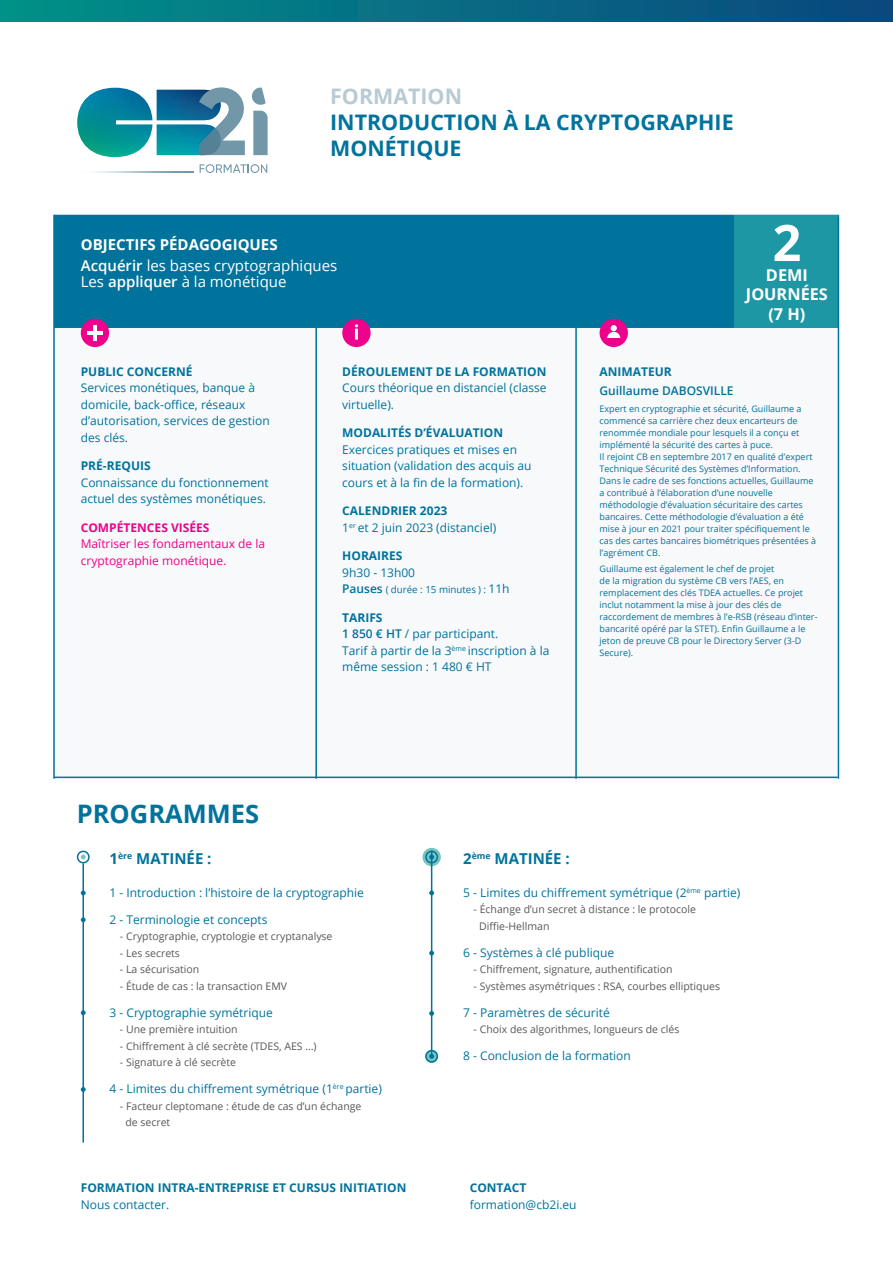
<style>
.page{position:relative;width:893px;height:1263px;background:#fff}
.page>*{position:absolute;margin:0;border:0;box-sizing:border-box;transform-origin:0 0}
.t1{font:700 50.25px "Open Sans";color:#fff}
.t2{font:700 25.5px "Open Sans";color:#00739d}
.t3{font:700 21.45px/25.7px "Open Sans";color:#00739d}
.t4{font:700 21.45px "Open Sans";color:#b8cad4}
.t5{font:700 16.35px/19.5px "Open Sans";color:#fff;text-align:center}
.t6{font:15px "Open Sans";color:#fff}
.t7{font:700 15px "Open Sans";color:#00739d}
.t8{font:700 15px "Open Sans";color:#fff}
.t9{font:12px/16.5px "Open Sans";color:#00739d}
.t10{font:700 12px "Open Sans";color:#00739d}
.t11{font:12px/16.5px "Open Sans";color:#ed028c}
.t12{font:600 12px "Open Sans";color:#00739d}
.t13{font:700 12px "Open Sans";color:#ed028c}
.t14{font:10.5px/16.5px "Open Sans";color:#57585a}
.t15{font:9.75px "Open Sans";color:#00739d}
.t16{font:9px/12px "Open Sans";color:#00739d}
.s1{font-weight:600}
.s2{font-weight:600;font-size:12px}
.s3{font-size:12px}
</style>
<div class="page">
<div style="left:54px;top:215px;width:681px;height:113px;background:#00739d"></div>
<div style="left:54px;top:328px;width:784px;height:451px;background:#f8f9fa"></div>
<hr style="left:54px;top:776px;width:784px;height:2px;background:#00739d">
<div style="left:735px;top:215px;width:104px;height:113px;background:#1d97a4"></div>
<hr style="left:315px;top:319px;width:2px;height:460px;background:#00739d">
<hr style="left:838px;top:216px;width:1px;height:563px;background:#00739d">
<hr style="left:53px;top:215px;width:2px;height:564px;background:#00739d">
<hr style="left:575px;top:319px;width:2px;height:460px;background:#00739d">
<div style="left:81px;top:319px;width:28px;height:28px;background:#ed028c;border-radius:50%"></div>
<div style="left:342px;top:319px;width:29px;height:28px;background:#ed028c;border-radius:50%"></div>
<div style="left:600px;top:319px;width:28px;height:28px;background:#ed028c;border-radius:50%"></div>
<svg style="left:355px;top:324px;width:3px;height:16px"></svg>
<hr style="left:87px;top:331px;width:16px;height:3px;background:#fff">
<hr style="left:93px;top:325px;width:4px;height:16px;background:#fff">
<svg style="left:607px;top:325px;width:13px;height:13px"></svg>
<div style="left:0;top:0;width:893px;height:21px;background:linear-gradient(to right,#019188,#0c477e)"></div>
<svg style="left:251px;top:88px;width:17px;height:67px"></svg>
<svg style="left:77px;top:87px;width:168px;height:70px"></svg>
<svg style="left:200px;top:164px;width:67px;height:9px"></svg>
<svg style="left:96px;top:172px;width:97px;height:1px"></svg>
<svg style="left:422px;top:848px;width:19px;height:18px"></svg>
<hr style="left:431px;top:851px;width:1px;height:205px;background:#00739d">
<hr style="left:82px;top:863px;width:2px;height:280px;background:#00739d">
<div style="left:77px;top:851px;width:13px;height:12px;border:2px solid #00739d;border-radius:50%"></div>
<svg style="left:81px;top:890px;width:5px;height:5px"></svg>
<svg style="left:81px;top:855px;width:5px;height:4px"></svg>
<svg style="left:429px;top:890px;width:5px;height:5px"></svg>
<svg style="left:429px;top:951px;width:5px;height:4px"></svg>
<svg style="left:429px;top:1011px;width:5px;height:5px"></svg>
<svg style="left:429px;top:855px;width:5px;height:4px"></svg>
<svg style="left:81px;top:917px;width:5px;height:5px"></svg>
<svg style="left:81px;top:1010px;width:5px;height:5px"></svg>
<svg style="left:81px;top:1087px;width:5px;height:5px"></svg>
<div style="left:425px;top:851px;width:13px;height:12px;border:2px solid #00739d;border-radius:50%"></div>
<svg style="left:425px;top:1050px;width:13px;height:13px"></svg>
<svg style="left:429px;top:1054px;width:5px;height:5px"></svg>
<div style="left:425px;top:1050px;width:13px;height:13px;border:2px solid #00739d;border-radius:50%"></div>
<p class="t4" style="left:330px;top:81px;width:133px">FORMATION</p>
<p class="t3" style="left:330px;top:109px;width:405px">INTRODUCTION À LA CRYPTOGRAPHIE<br>MONÉTIQUE</p>
<p class="t8" style="left:81px;top:234px;width:198px">OBJECTIFS PÉDAGOGIQUES</p>
<p class="t6" style="left:81px;top:255px;width:258px"><span class="s1">Acquérir</span> les bases cryptographiques</p>
<p class="t6" style="left:81px;top:271px;width:207px">Les <span class="s1">appliquer</span> à la monétique</p>
<p class="t1" style="left:773px;top:207px;width:30px">2</p>
<p class="t5" style="left:746px;top:264px;width:83px">DEMI<br>JOURNÉES</p>
<p class="t5" style="left:768px;top:304px;width:39px">(7 H)</p>
<p class="t10" style="left:81px;top:363px;width:113px">PUBLIC CONCERNÉ</p>
<p class="t9" style="left:81px;top:379px;width:191px">Services monétiques, banque à domicile, back-office, réseaux d’autorisation, services de gestion des clés.</p>
<p class="t10" style="left:81px;top:457px;width:71px">PRÉ-REQUIS</p>
<p class="t9" style="left:81px;top:474px;width:190px">Connaissance du fonctionnement actuel des systèmes monétiques.</p>
<p class="t13" style="left:81px;top:519px;width:130px">COMPÉTENCES VISÉES</p>
<p class="t11" style="left:81px;top:535px;width:186px">Maîtriser les fondamentaux de la cryptographie monétique.</p>
<p class="t2" style="left:77px;top:796px;width:184px">PROGRAMMES</p>
<p class="t10" style="left:342px;top:363px;width:206px">DÉROULEMENT DE LA FORMATION</p>
<p class="t9" style="left:342px;top:379px;width:206px">Cours théorique en distanciel (classe virtuelle).</p>
<p class="t10" style="left:342px;top:424px;width:162px">MODALITÉS D’ÉVALUATION</p>
<p class="t9" style="left:342px;top:441px;width:191px">Exercices pratiques et mises en situation (validation des acquis au cours et à la fin de la formation).</p>
<p class="t10" style="left:342px;top:502px;width:107px">CALENDRIER 2023</p>
<p class="t9" style="left:342px;top:519px;width:156px">1<sup>er</sup> et 2 juin 2023 (distanciel)</p>
<p class="t10" style="left:342px;top:547px;width:62px">HORAIRES</p>
<p class="t9" style="left:342px;top:564px;width:74px">9h30 - 13h00</p>
<p class="t15" style="left:342px;top:583px;width:169px"><span class="s2">Pauses</span> ( durée : 15 minutes ) : <span class="s3">11h</span></p>
<p class="t10" style="left:342px;top:609px;width:42px">TARIFS</p>
<p class="t9" style="left:342px;top:625px;width:157px"><span class="s1">1 850 € HT</span> / par participant.</p>
<p class="t9" style="left:342px;top:642px;width:209px">Tarif à partir de la 3<sup>ème</sup> inscription à la même session : 1 480 € HT</p>
<p class="t10" style="left:600px;top:363px;width:74px">ANIMATEUR</p>
<p class="t12" style="left:600px;top:383px;width:135px">Guillaume DABOSVILLE</p>
<p class="t16" style="left:600px;top:402px;width:203px">Expert en cryptographie et sécurité, Guillaume a commencé sa carrière chez deux encarteurs de renommée mondiale pour lesquels il a conçu et implémenté la sécurité des cartes à puce.</p>
<p class="t16" style="left:600px;top:450px;width:218px">Il rejoint CB en septembre 2017 en qualité d’expert Technique Sécurité des Systèmes d’Information.<br>Dans le cadre de ses fonctions actuelles, Guillaume a contribué à l’élaboration d’une nouvelle méthodologie d’évaluation sécuritaire des cartes bancaires. Cette méthodologie d’évaluation a été mise à jour en 2021 pour traiter spécifiquement le cas des cartes bancaires biométriques présentées à l’agrément CB.</p>
<p class="t16" style="left:600px;top:562px;width:219px">Guillaume est également le chef de projet<br>de la migration du système CB vers l’AES, en remplacement des clés TDEA actuelles. Ce projet inclut notamment la mise à jour des clés de raccordement de membres à l’e-RSB (réseau d’inter&shy;bancarité opéré par la STET). Enfin Guillaume a le jeton de preuve CB pour le Directory Server (3-D Secure).</p>
<p class="t7" style="left:109px;top:847px;width:104px">1<sup>ère</sup> MATINÉE :</p>
<p class="t9" style="left:109px;top:884px;width:256px">1 - Introduction : l’histoire de la cryptographie</p>
<p class="t9" style="left:109px;top:911px;width:159px">2 - Terminologie et concepts</p>
<p class="t14" style="left:120px;top:928px;width:214px">- Cryptographie, cryptologie et cryptanalyse</p>
<p class="t14" style="left:120px;top:944px;width:61px">- Les secrets</p>
<p class="t14" style="left:120px;top:961px;width:81px">- La sécurisation</p>
<p class="t14" style="left:120px;top:977px;width:169px">- Étude de cas : la transaction EMV</p>
<p class="t9" style="left:109px;top:1004px;width:165px">3 - Cryptographie symétrique</p>
<p class="t14" style="left:120px;top:1021px;width:119px">- Une première intuition</p>
<p class="t14" style="left:120px;top:1037px;width:198px">- Chiffrement à clé secrète (TDES, AES …)</p>
<p class="t14" style="left:120px;top:1054px;width:118px">- Signature à clé secrète</p>
<p class="t9" style="left:109px;top:1080px;width:274px">4 - Limites du chiffrement symétrique (1<sup>ère</sup> partie)</p>
<p class="t14" style="left:125px;top:1097px;width:238px;text-indent:-5px">- Facteur cleptomane : étude de cas d’un échange de secret</p>
<p class="t10" style="left:81px;top:1179px;width:327px">FORMATION INTRA-ENTREPRISE ET CURSUS INITIATION</p>
<p class="t9" style="left:81px;top:1196px;width:90px">Nous contacter.</p>
<p class="t7" style="left:463px;top:847px;width:108px">2<sup>ème</sup> MATINÉE :</p>
<p class="t9" style="left:463px;top:884px;width:279px">5 - Limites du chiffrement symétrique (2<sup>ème</sup> partie)</p>
<p class="t14" style="left:479px;top:901px;width:219px;text-indent:-5px">- Échange d’un secret à distance : le protocole<br>Diffie-Hellman</p>
<p class="t9" style="left:463px;top:944px;width:153px">6 - Systèmes à clé publique</p>
<p class="t14" style="left:474px;top:961px;width:200px">- Chiffrement, signature, authentification</p>
<p class="t14" style="left:474px;top:977px;width:248px">- Systèmes asymétriques : RSA, courbes elliptiques</p>
<p class="t9" style="left:463px;top:1004px;width:148px">7 - Paramètres de sécurité</p>
<p class="t14" style="left:474px;top:1021px;width:207px">- Choix des algorithmes, longueurs de clés</p>
<p class="t9" style="left:463px;top:1047px;width:169px">8 - Conclusion de la formation</p>
<p class="t10" style="left:470px;top:1179px;width:58px">CONTACT</p>
<p class="t9" style="left:470px;top:1196px;width:108px">formation@cb2i.eu</p>
</div>
